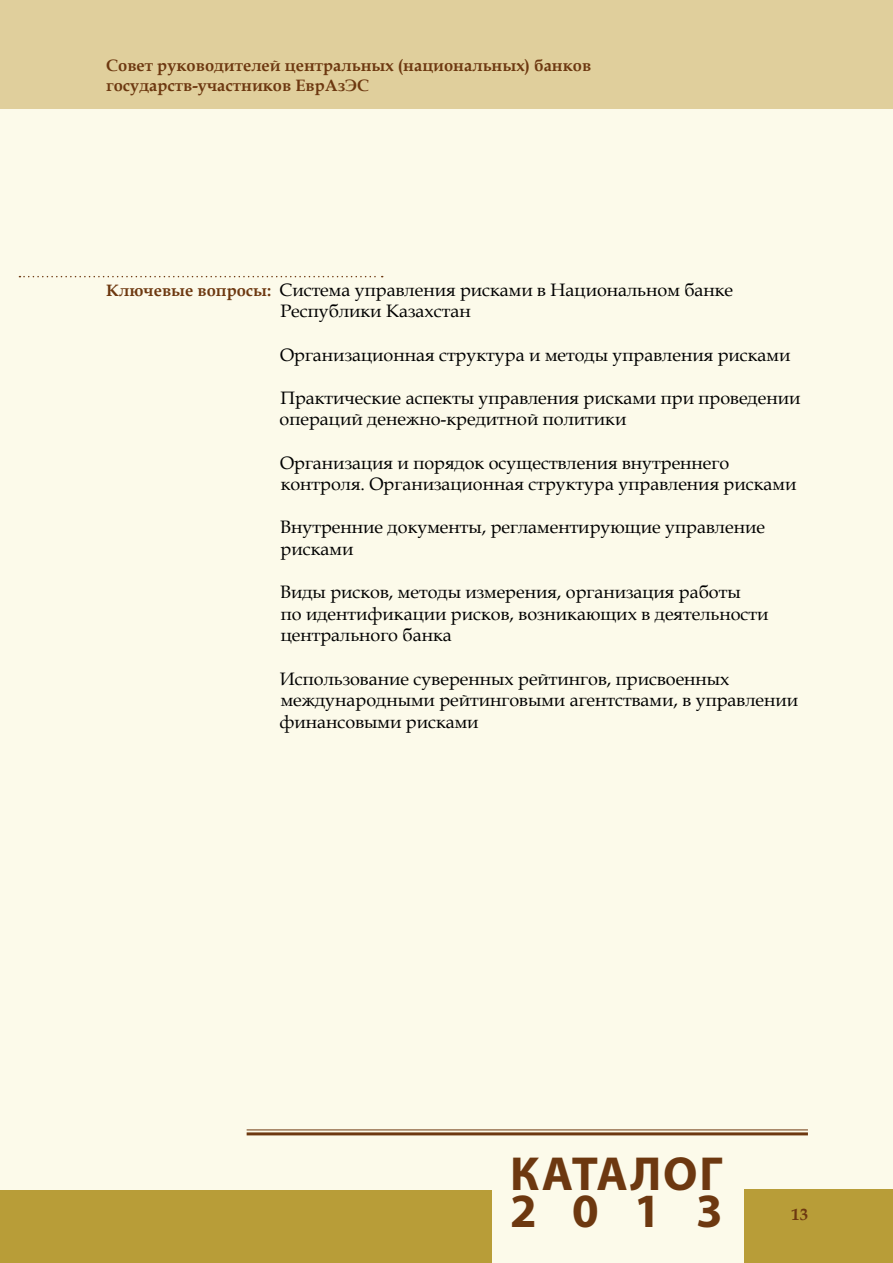
<style>
.page{position:relative;width:893px;height:1263px;background:#fcfaea}
.page>*{position:absolute;margin:0;border:0;box-sizing:border-box;transform-origin:0 0}
.t1{font:700 48px/37.5px "Myriad Pro";letter-spacing:.05em;color:#6d3810}
.t2{font:18px/21.6px "Book Antiqua";color:#000}
.t3{font:700 16.5px/19.8px "Book Antiqua";color:#6d3810}
.s1{font-weight:700;font-size:16.5px;color:#6d3810}
</style>
<div class="page">
<div style="left:0;top:0;width:893px;height:108px;background:#e0cf9c"></div>
<hr style="left:247px;top:1129px;width:561px;height:1px;background:#6d3810">
<hr style="left:247px;top:1132px;width:561px;height:3px;background:#6d3810">
<div style="left:0;top:1191px;width:491px;height:72px;background:#b89d38"></div>
<div style="left:744px;top:1190px;width:149px;height:73px;background:#b89d38"></div>
<svg style="left:19px;top:276px;width:364px;height:1px"></svg>
<p class="t3" style="left:106px;top:56px;width:486px">Совет руководителей центральных (национальных) банков государств-участников ЕврАзЭС</p>
<p class="t2" style="left:280px;top:278px;width:454px;text-indent:-174px"><span class="s1">Ключевые вопросы:</span> Система управления рисками в Национальном банке<br>Республики Казахстан</p>
<p class="t2" style="left:280px;top:343px;width:512px">Организационная структура и методы управления рисками</p>
<p class="t2" style="left:280px;top:386px;width:522px">Практические аспекты управления рисками при проведении операций денежно-кредитной политики</p>
<p class="t2" style="left:280px;top:451px;width:518px">Организация и порядок осуществления внутреннего контроля. Организационная структура управления рисками</p>
<p class="t2" style="left:280px;top:516px;width:486px">Внутренние документы, регламентирующие управление рисками</p>
<p class="t2" style="left:280px;top:581px;width:490px">Виды рисков, методы измерения, организация работы<br>по идентификации рисков, возникающих в деятельности центрального банка</p>
<p class="t2" style="left:280px;top:667px;width:520px">Использование суверенных рейтингов, присвоенных международными рейтинговыми агентствами, в управлении финансовыми рисками</p>
<h1 class="t1" style="left:510px;top:1153px;width:214px">КАТАЛОГ<br>2013</h1>
<p class="t3" style="left:791px;top:1204px;width:18px">13</p>
</div>
